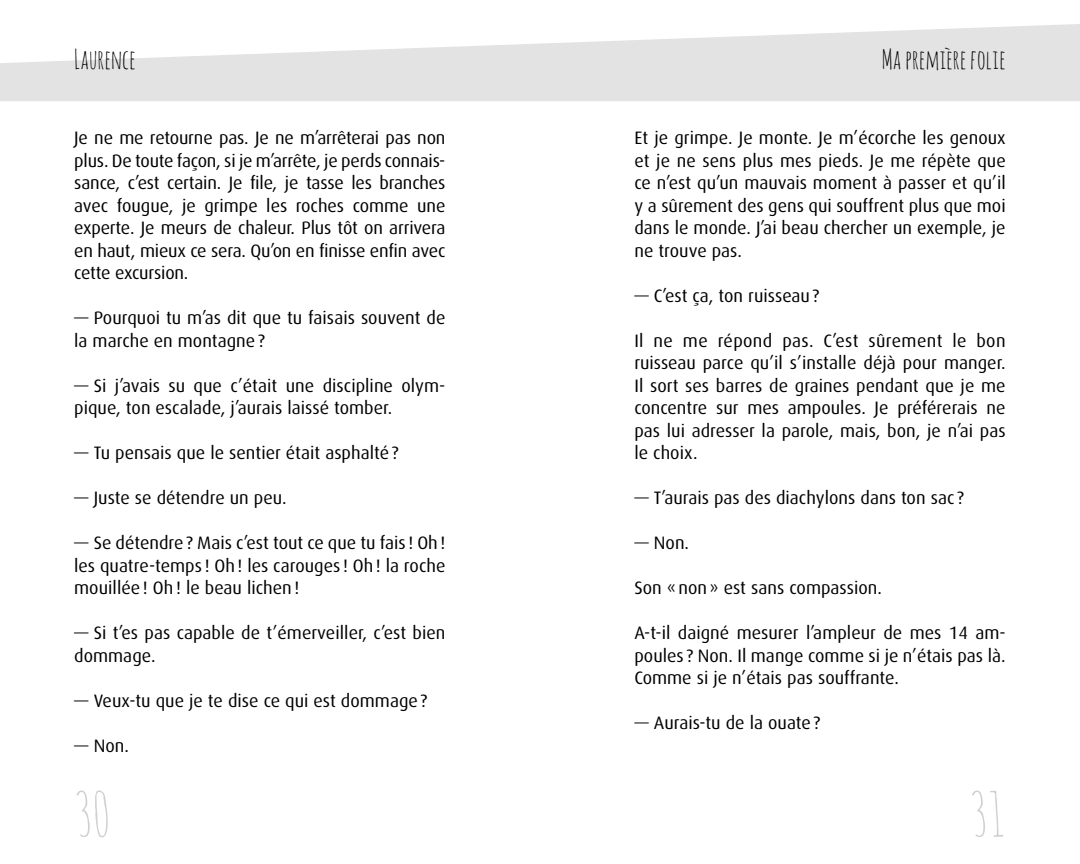
<style>
.page{position:relative;width:1080px;height:864px;background:#fff}
.page>*{position:absolute;margin:0;border:0;box-sizing:border-box;transform-origin:0 0}
.t1{font:61.8px "Amatic SC";color:#d0d0d0}
.t2{font:26.55px "Amatic SC";color:#000}
.t3{font:18px/22.5px "Dax";color:#000;text-align:justify}
</style>
<div class="page">
<svg style="left:0;top:24px;width:1080px;height:77px;fill:#e3e3e3"></svg>
<h2 class="t2" style="left:74px;top:42px;width:63px">Laurence</h2>
<h2 class="t2" style="left:882px;top:42px;width:126px">Ma première folie</h2>
<p class="t3" style="left:74px;top:127px;width:373px">Je ne me retourne pas. Je ne m’arrêterai pas non plus. De toute façon, si je m’arrête, je perds connais&shy;sance, c’est certain. Je file, je tasse les branches avec fougue, je grimpe les roches comme une experte. Je meurs de chaleur. Plus tôt on arrivera en haut, mieux ce sera. Qu’on en finisse enfin avec cette excursion.</p>
<p class="t3" style="left:74px;top:307px;width:373px">— Pourquoi tu m’as dit que tu faisais souvent de la marche en montagne ?</p>
<p class="t3" style="left:74px;top:374px;width:373px">— Si j’avais su que c’était une discipline olym&shy;pique, ton escalade, j’aurais laissé tomber.</p>
<p class="t3" style="left:74px;top:442px;width:326px">— Tu pensais que le sentier était asphalté ?</p>
<p class="t3" style="left:74px;top:487px;width:214px">— Juste se détendre un peu.</p>
<p class="t3" style="left:74px;top:532px;width:373px">— Se détendre ? Mais c’est tout ce que tu fais ! Oh ! les quatre-temps ! Oh ! les carouges ! Oh ! la roche mouillée ! Oh ! le beau lichen !</p>
<p class="t3" style="left:74px;top:622px;width:373px">— Si t’es pas capable de t’émerveiller, c’est bien dommage.</p>
<p class="t3" style="left:74px;top:689px;width:355px">— Veux-tu que je te dise ce qui est dommage ?</p>
<p class="t3" style="left:74px;top:734px;width:56px">— Non.</p>
<p class="t3" style="left:634px;top:127px;width:373px">Et je grimpe. Je monte. Je m’écorche les genoux et je ne sens plus mes pieds. Je me répète que ce n’est qu’un mauvais moment à passer et qu’il y a sûrement des gens qui souffrent plus que moi dans le monde. J’ai beau chercher un exemple, je ne trouve pas.</p>
<p class="t3" style="left:634px;top:284px;width:186px">— C’est ça, ton ruisseau ?</p>
<p class="t3" style="left:634px;top:329px;width:373px">Il ne me répond pas. C’est sûrement le bon ruisseau parce qu’il s’installe déjà pour manger.<br>Il sort ses barres de graines pendant que je me concentre sur mes ampoules. Je préférerais ne pas lui adresser la parole, mais, bon, je n’ai pas le choix.</p>
<p class="t3" style="left:634px;top:487px;width:331px">— T’aurais pas des diachylons dans ton sac ?</p>
<p class="t3" style="left:634px;top:532px;width:56px">— Non.</p>
<p class="t3" style="left:634px;top:577px;width:249px">Son « non » est sans compassion.</p>
<p class="t3" style="left:634px;top:622px;width:373px">A-t-il daigné mesurer l’ampleur de mes 14 am&shy;poules ? Non. Il mange comme si je n’étais pas là.<br>Comme si je n’étais pas souffrante.</p>
<p class="t3" style="left:634px;top:712px;width:188px">— Aurais-tu de la ouate ?</p>
<h1 class="t1" style="left:74px;top:774px;width:38px">30</h1>
<h1 class="t1" style="left:970px;top:774px;width:38px">31</h1>
</div>
